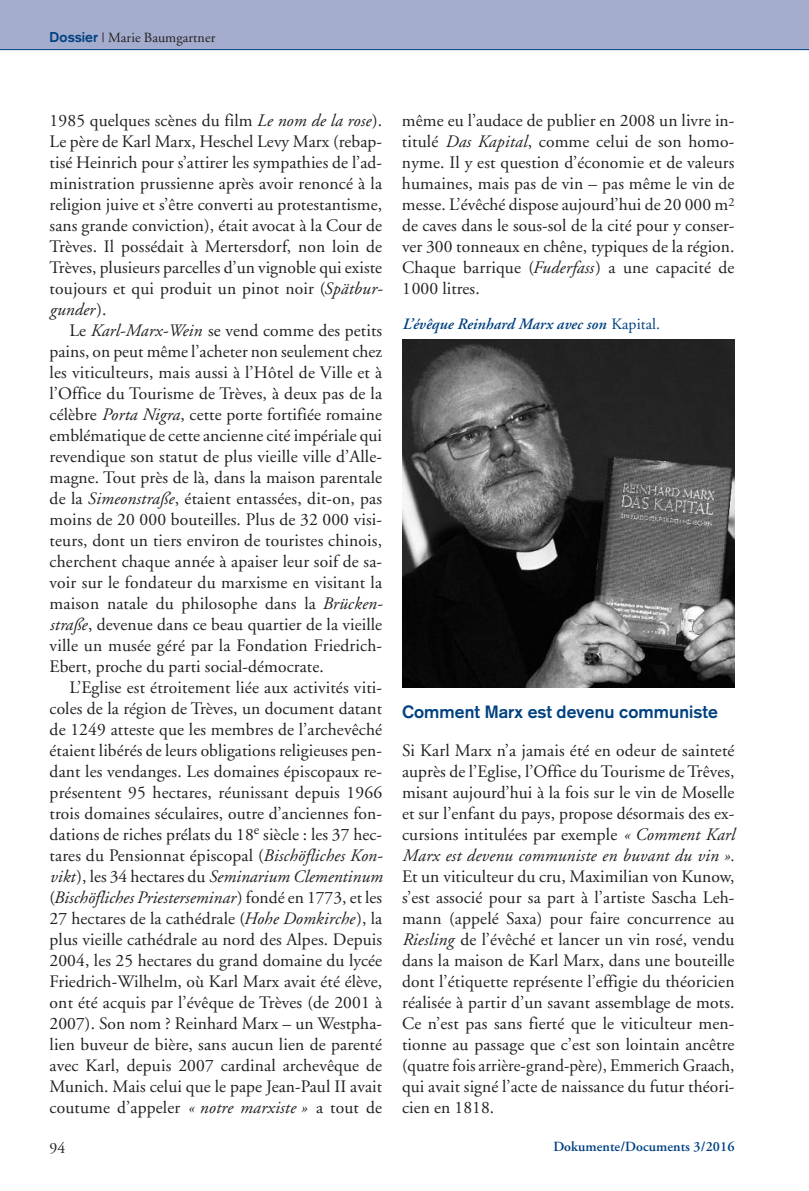
<style>
.page{position:relative;width:809px;height:1191px;background:#fff}
.page>*{position:absolute;margin:0;border:0;box-sizing:border-box;transform-origin:0 0}
.t1{font:17.5px/21px "Adobe Garamond";letter-spacing:.005em;color:#231f20;text-align:justify}
.t2{font:700 17.5px "Akzidenz Grotesk";letter-spacing:.005em;color:#014181}
.t3{font:italic 600 15.75px "Adobe Garamond";letter-spacing:.005em;color:#014181}
.t4{font:15.75px "Adobe Garamond";color:#231f20}
.t5{font:600 14px "Adobe Garamond";letter-spacing:.005em;color:#014181}
.t6{font:14px "Adobe Garamond";letter-spacing:.005em;color:#231f20}
.s1{font-family:"Akzidenz Grotesk";font-weight:700;color:#014181}
.s2{font-style:italic}
.s3{font-weight:400;font-style:normal}
</style>
<div class="page">
<div style="left:0;top:0;width:809px;height:50px;background:#a4adcd"></div>
<hr style="left:0;top:49px;width:809px;height:1px;background:#014181">
<img style="left:402px;top:339px;width:332px;height:349px">
<p class="t6" style="left:50px;top:32px;width:167px"><span class="s1">Dossier</span> | Marie Baumgartner</p>
<p class="t1" style="left:50px;top:111px;width:335px">1985 quelques scènes du film <span class="s2">Le nom de la rose</span>).<br>Le père de Karl Marx, Heschel Levy Marx (rebap&shy;tisé Heinrich pour s’attirer les sympathies de l’ad&shy;ministration prussienne après avoir renoncé à la religion juive et s’être converti au protestantisme, sans grande conviction), était avocat à la Cour de Trèves. Il possédait à Mertersdorf, non loin de Trèves, plusieurs parcelles d’un vignoble qui existe toujours et qui produit un pinot noir (<span class="s2">Spätbur&shy;gunder</span>).</p>
<p class="t1" style="left:50px;top:321px;width:335px;text-indent:20px">Le <span class="s2">Karl-Marx-Wein</span> se vend comme des petits pains, on peut même l’acheter non seulement chez les viticulteurs, mais aussi à l’Hôtel de Ville et à l’Office du Tourisme de Trèves, à deux pas de la célèbre <span class="s2">Porta Nigra</span>, cette porte fortifiée romaine emblématique de cette ancienne cité impériale qui revendique son statut de plus vieille ville d’Alle&shy;magne. Tout près de là, dans la maison parentale de la <span class="s2">Simeonstraße</span>, étaient entassées, dit-on, pas moins de 20 000 bouteilles. Plus de 32 000 visi&shy;teurs, dont un tiers environ de touristes chinois, cherchent chaque année à apaiser leur soif de sa&shy;voir sur le fondateur du marxisme en visitant la maison natale du philosophe dans la <span class="s2">Brücken&shy;straße</span>, devenue dans ce beau quartier de la vieille ville un musée géré par la Fondation Friedrich-Ebert, proche du parti social-démocrate.</p>
<p class="t1" style="left:50px;top:678px;width:335px;text-indent:20px">L’Eglise est étroitement liée aux activités viti&shy;coles de la région de Trèves, un document datant de 1249 atteste que les membres de l’archevêché étaient libérés de leurs obligations religieuses pen&shy;dant les vendanges. Les domaines épiscopaux re&shy;présentent 95 hectares, réunissant depuis 1966 trois domaines séculaires, outre d’anciennes fon&shy;dations de riches prélats du 18<sup>e</sup> siècle : les 37 hec&shy;tares du Pensionnat épiscopal (<span class="s2">Bischöfliches Kon&shy;vikt</span>), les 34 hectares du <span class="s2">Seminarium Clementinum </span>(<span class="s2">Bischöfliches Priesterseminar</span>) fondé en 1773, et les 27 hectares de la cathédrale (<span class="s2">Hohe Domkirche</span>), la plus vieille cathédrale au nord des Alpes. Depuis 2004, les 25 hectares du grand domaine du lycée Friedrich-Wilhelm, où Karl Marx avait été élève, ont été acquis par l’évêque de Trèves (de 2001 à 2007). Son nom ? Reinhard Marx – un Westpha&shy;lien buveur de bière, sans aucun lien de parenté avec Karl, depuis 2007 cardinal archevêque de Munich. Mais celui que le pape Jean-Paul II avait coutume d’appeler <span class="s2">« notre marxiste »</span> a tout de</p>
<p class="t1" style="left:402px;top:111px;width:334px">même eu l’audace de publier en 2008 un livre in&shy;titulé <span class="s2">Das Kapital</span>, comme celui de son homo&shy;nyme. Il y est question d’économie et de valeurs humaines, mais pas de vin – pas même le vin de messe. L’évêché dispose aujourd’hui de 20 000 m<sup>2 </sup>de caves dans le sous-sol de la cité pour y conser&shy;ver 300 tonneaux en chêne, typiques de la région.<br>Chaque barrique (<span class="s2">Fuderfass</span>) a une capacité de 1000 litres.</p>
<p class="t3" style="left:402px;top:318px;width:259px">L’évêque Reinhard Marx avec son <span class="s3">Kapital.</span></p>
<p class="t2" style="left:402px;top:705px;width:317px">Comment Marx est devenu communiste</p>
<p class="t1" style="left:402px;top:741px;width:334px">Si Karl Marx n’a jamais été en odeur de sainteté auprès de l’Eglise, l’Office du Tourisme de Trêves, misant aujourd’hui à la fois sur le vin de Moselle et sur l’enfant du pays, propose désormais des ex&shy;cursions intitulées par exemple <span class="s2">« Comment Karl Marx est devenu communiste en buvant du vin ».</span></p>
<p class="t1" style="left:402px;top:867px;width:334px">Et un viticulteur du cru, Maximilian von Kunow, s’est associé pour sa part à l’artiste Sascha Leh&shy;mann (appelé Saxa) pour faire concurrence au <span class="s2">Riesling</span> de l’évêché et lancer un vin rosé, vendu dans la maison de Karl Marx, dans une bouteille dont l’étiquette représente l’effigie du théoricien réalisée à partir d’un savant assemblage de mots.<br>Ce n’est pas sans fierté que le viticulteur men&shy;tionne au passage que c’est son lointain ancêtre (quatre fois arrière-grand-père), Emmerich Graach, qui avait signé l’acte de naissance du futur théori&shy;cien en 1818.</p>
<p class="t4" style="left:50px;top:1141px;width:17px">94</p>
<p class="t5" style="left:553px;top:1141px;width:183px">Dokumente/Documents 3/2016</p>
</div>
